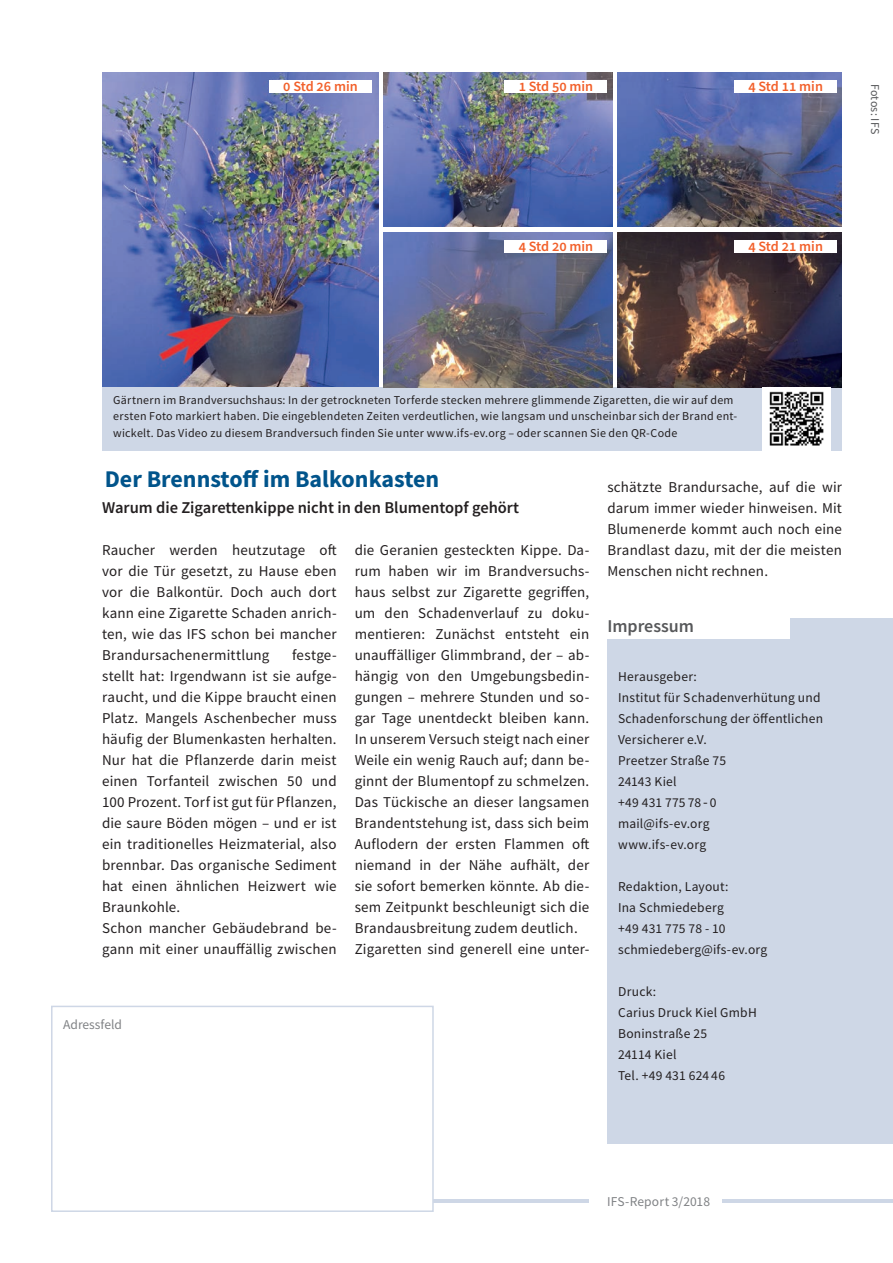
<style>
.page{position:relative;width:893px;height:1263px;background:#fff}
.page>*{position:absolute;margin:0;border:0;box-sizing:border-box;transform-origin:0 0}
.t1{font:700 24px "Source Sans Pro";color:#01548b}
.t2{font:600 18px "Source Sans Pro";color:#57585a}
.Zwischenüberschrift{font:600 16.5px "Source Sans Pro";color:#231f20}
.Fließtext{font:15px/21px "Source Sans Pro";letter-spacing:.01em;color:#231f20;text-align:justify}
.t3{font:600 14.25px "Source Sans Pro";color:#f2602a}
.Fließtext-2{font:13.5px/21px "Source Sans Pro";letter-spacing:.015em;color:#231f20}
.Mitarbeiterliste{font:13.5px "Source Sans Pro";color:#808285}
.Fließtext-3{font:12px "Source Sans Pro";letter-spacing:.02em;color:#231f20}
.Fließtext-4{font:12px "Source Sans Pro";letter-spacing:.015em;color:#57585a}
.s1{font-size:15px}
</style>
<div class="page">
<hr style="left:139px;top:1200px;width:754px;height:3px;background:#ced7e6">
<div style="left:608px;top:639px;width:285px;height:504px;background:#ced7e6"></div>
<div style="left:791px;top:618px;width:102px;height:525px;background:#ced7e6"></div>
<div style="left:589px;top:1192px;width:133px;height:20px;background:#fff"></div>
<div style="left:51px;top:1006px;width:383px;height:206px;background:#fff;border:2px solid #ced7e6"></div>
<img style="left:102px;top:72px;width:276px;height:315px">
<div style="left:102px;top:387px;width:740px;height:63px;background:#ced7e6"></div>
<img style="left:617px;top:232px;width:225px;height:155px">
<img style="left:763px;top:387px;width:67px;height:63px">
<img style="left:617px;top:72px;width:225px;height:155px">
<img style="left:383px;top:72px;width:229px;height:155px">
<img style="left:383px;top:232px;width:229px;height:155px">
<div style="left:269px;top:81px;width:103px;height:12px;background:#fff"></div>
<div style="left:505px;top:81px;width:102px;height:12px;background:#fff"></div>
<div style="left:734px;top:81px;width:103px;height:12px;background:#fff"></div>
<div style="left:505px;top:240px;width:102px;height:13px;background:#fff"></div>
<div style="left:734px;top:240px;width:103px;height:13px;background:#fff"></div>
<p class="t3" style="left:283px;top:77px;width:76px">0 Std 26 min</p>
<p class="t3" style="left:519px;top:77px;width:76px">1 Std 50 min</p>
<p class="t3" style="left:748px;top:77px;width:76px">4 Std 11 min</p>
<p class="t3" style="left:519px;top:237px;width:76px">4 Std 20 min</p>
<p class="t3" style="left:748px;top:237px;width:76px">4 Std 21 min</p>
<p class="Fließtext-4" style="left:883px;top:84px;width:52px;rotate:90deg">Fotos: IFS</p>
<p class="Fließtext-3" style="left:113px;top:392px;width:622px">Gärtnern im Brandversuchshaus: In der getrockneten Torferde stecken mehrere glimmende Zigaretten, die wir auf dem</p>
<p class="Fließtext-3" style="left:113px;top:408px;width:625px">ersten Foto markiert haben. Die eingeblendeten Zeiten verdeutlichen, wie langsam und unscheinbar sich der Brand ent-</p>
<p class="Fließtext-3" style="left:113px;top:425px;width:566px">wickelt. Das Video zu diesem Brandversuch finden Sie unter www.ifs-ev.org – oder scannen Sie den QR-Code</p>
<p class="t1" style="left:105px;top:463px;width:336px">Der Brennstoff im Balkonkasten</p>
<p class="Zwischenüberschrift" style="left:102px;top:497px;width:418px">Warum die Zigarettenkippe nicht in den Blumentopf gehört</p>
<p class="Fließtext" style="left:102px;top:540px;width:236px">Raucher werden heutzutage oft vor die Tür gesetzt, zu Hause eben vor die Balkontür. Doch auch dort kann eine Zigarette Schaden anrich&shy;ten, wie das IFS schon bei mancher Brandursachenermittlung</p>
<p class="Fließtext" style="left:102px;top:645px;width:236px;text-indent:190px">festge&shy;stellt hat: Irgendwann ist sie aufge&shy;raucht, und die Kippe braucht einen Platz. Mangels Aschenbecher muss häufig der Blumenkasten herhalten.<br>Nur hat die Pflanzerde darin meist einen Torfanteil zwischen 50 und 100 Prozent. Torf ist gut für Pflanzen, die saure Böden mögen – und er ist ein traditionelles Heizmaterial, also brennbar. Das organische Sediment hat einen ähnlichen Heizwert wie Braunkohle.</p>
<p class="Fließtext" style="left:102px;top:918px;width:236px">Schon mancher Gebäudebrand be&shy;gann mit einer unauffällig zwischen</p>
<p class="Fließtext" style="left:355px;top:540px;width:236px">die Geranien gesteckten Kippe. Da&shy;rum haben wir im Brandversuchs&shy;haus selbst zur Zigarette gegriffen, um den Schadenverlauf zu doku&shy;mentieren: Zunächst entsteht ein unauffälliger Glimmbrand, der – ab&shy;hängig von den Umgebungsbedin&shy;gungen – mehrere Stunden und so&shy;gar Tage unentdeckt bleiben kann.<br>In unserem Versuch steigt nach einer Weile ein wenig Rauch auf; dann be&shy;ginnt der Blumentopf zu schmelzen.<br>Das Tückische an dieser langsamen Brandentstehung ist, dass sich beim Auflodern der ersten Flammen oft niemand in der Nähe aufhält, der sie sofort bemerken könnte. Ab die&shy;sem Zeitpunkt beschleunigt sich die Brandausbreitung zudem deutlich.</p>
<p class="Fließtext" style="left:355px;top:939px;width:236px">Zigaretten sind generell eine unter-</p>
<p class="Mitarbeiterliste" style="left:63px;top:1016px;width:60px">Adressfeld</p>
<p class="Fließtext" style="left:607px;top:477px;width:236px">schätzte Brandursache, auf die wir darum immer wieder hinweisen. Mit Blumenerde kommt auch noch eine Brandlast dazu, mit der die meisten Menschen nicht rechnen.</p>
<p class="t2" style="left:607px;top:614px;width:88px">Impressum</p>
<p class="Fließtext-2" style="left:618px;top:666px;width:80px">Herausgeber:</p>
<p class="Fließtext-2" style="left:618px;top:687px;width:204px">Institut für Schadenverhütung und</p>
<p class="Fließtext-2" style="left:618px;top:708px;width:207px">Schadenforschung der öffentlichen<br>Versicherer e.V.</p>
<p class="Fließtext-2" style="left:618px;top:750px;width:109px">Preetzer Straße 75</p>
<p class="Fließtext-2" style="left:618px;top:771px;width:60px">24143 Kiel</p>
<p class="Fließtext-2" style="left:618px;top:792px;width:100px">+49 431 775 78 <span class="s1">-</span> 0</p>
<p class="Fließtext-2" style="left:618px;top:813px;width:93px">mail@ifs-ev.org</p>
<p class="Fließtext-2" style="left:618px;top:834px;width:90px">www.ifs-ev.org</p>
<p class="Fließtext-2" style="left:618px;top:876px;width:112px">Redaktion, Layout:</p>
<p class="Fließtext-2" style="left:618px;top:897px;width:107px">Ina Schmiedeberg</p>
<p class="Fließtext-2" style="left:618px;top:918px;width:109px">+49 431 775 78 - 10</p>
<p class="Fließtext-2" style="left:618px;top:939px;width:151px">schmiedeberg@ifs-ev.org</p>
<p class="Fließtext-2" style="left:618px;top:981px;width:40px">Druck:</p>
<p class="Fließtext-2" style="left:618px;top:1002px;width:140px">Carius Druck Kiel GmbH</p>
<p class="Fließtext-2" style="left:618px;top:1023px;width:91px">Boninstraße 25</p>
<p class="Fließtext-2" style="left:618px;top:1044px;width:60px">24114 Kiel</p>
<p class="Fließtext-2" style="left:618px;top:1065px;width:109px">Tel. +49 431 624 46</p>
<p class="Mitarbeiterliste" style="left:607px;top:1193px;width:104px">IFS-Report 3/2018</p>
</div>
